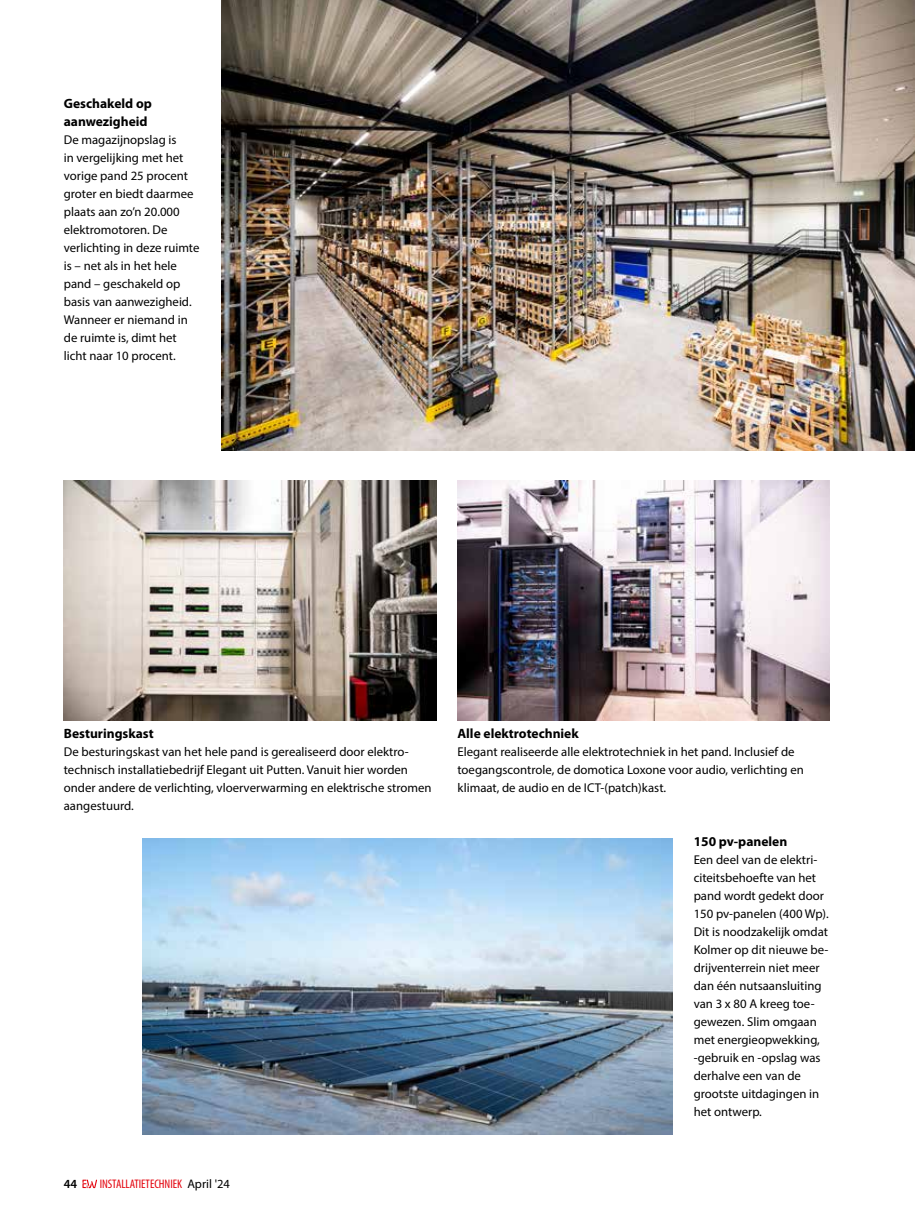
<style>
.page{position:relative;width:915px;height:1212px;background:#fff}
.page>*{position:absolute;margin:0;border:0;box-sizing:border-box;transform-origin:0 0}
.t1{font:700 13.5px/18px "Myriad Pro";color:#000}
.t2{font:12.75px/18px "Myriad Pro";color:#000}
.t3{font:condensed 12.45px "Myriad Pro";letter-spacing:-.005em;color:#e3000b}
.t4{font:600 12.45px "Myriad Pro";color:#000}
.s1{font-stretch:normal;color:#000}
</style>
<div class="page">
<svg style="left:82px;top:1179px;width:15px;height:9px"></svg>
<img style="left:221px;top:0;width:693px;height:450px">
<img style="left:64px;top:480px;width:372px;height:240px">
<img style="left:457px;top:480px;width:372px;height:240px">
<img style="left:142px;top:839px;width:530px;height:295px">
<p class="t1" style="left:64px;top:95px;width:90px">Geschakeld op aanwezigheid</p>
<p class="t2" style="left:64px;top:131px;width:137px">De magazijnopslag is<br>in vergelijking met het vorige pand 25 procent groter en biedt daarmee plaats aan zo’n 20.000 elektromotoren. De verlichting in deze ruimte is – net als in het hele pand – geschakeld op basis van aanwezigheid.<br>Wanneer er niemand in de ruimte is, dimt het licht naar 10 procent.</p>
<p class="t1" style="left:64px;top:725px;width:91px">Besturingskast</p>
<p class="t2" style="left:64px;top:743px;width:369px">De besturingskast van het hele pand is gerealiseerd door elektro&shy;technisch installatiebedrijf Elegant uit Putten. Vanuit hier worden onder andere de verlichting, vloerverwarming en elektrische stromen aangestuurd.</p>
<p class="t4" style="left:64px;top:1177px;width:15px">44</p>
<p class="t3" style="left:100px;top:1176px;width:132px">INSTALLATIETECHNIEK <span class="s1">April '24</span></p>
<p class="t1" style="left:457px;top:725px;width:123px">Alle elektrotechniek</p>
<p class="t2" style="left:457px;top:743px;width:348px">Elegant realiseerde alle elektrotechniek in het pand. Inclusief de toegangscontrole, de domotica Loxone voor audio, verlichting en klimaat, de audio en de ICT-(patch)kast.</p>
<p class="t1" style="left:693px;top:833px;width:95px">150 pv-panelen</p>
<p class="t2" style="left:693px;top:851px;width:137px">Een deel van de elektri&shy;citeitsbehoefte van het pand wordt gedekt door<br>150 pv-panelen (400 Wp).<br>Dit is noodzakelijk omdat<br>Kolmer op dit nieuwe be&shy;drijventerrein niet meer dan één nutsaansluiting van 3 x 80 A kreeg toe&shy;gewezen. Slim omgaan met energieopwekking, -gebruik en -opslag was derhalve een van de grootste uitdagingen in het ontwerp.</p>
</div>
